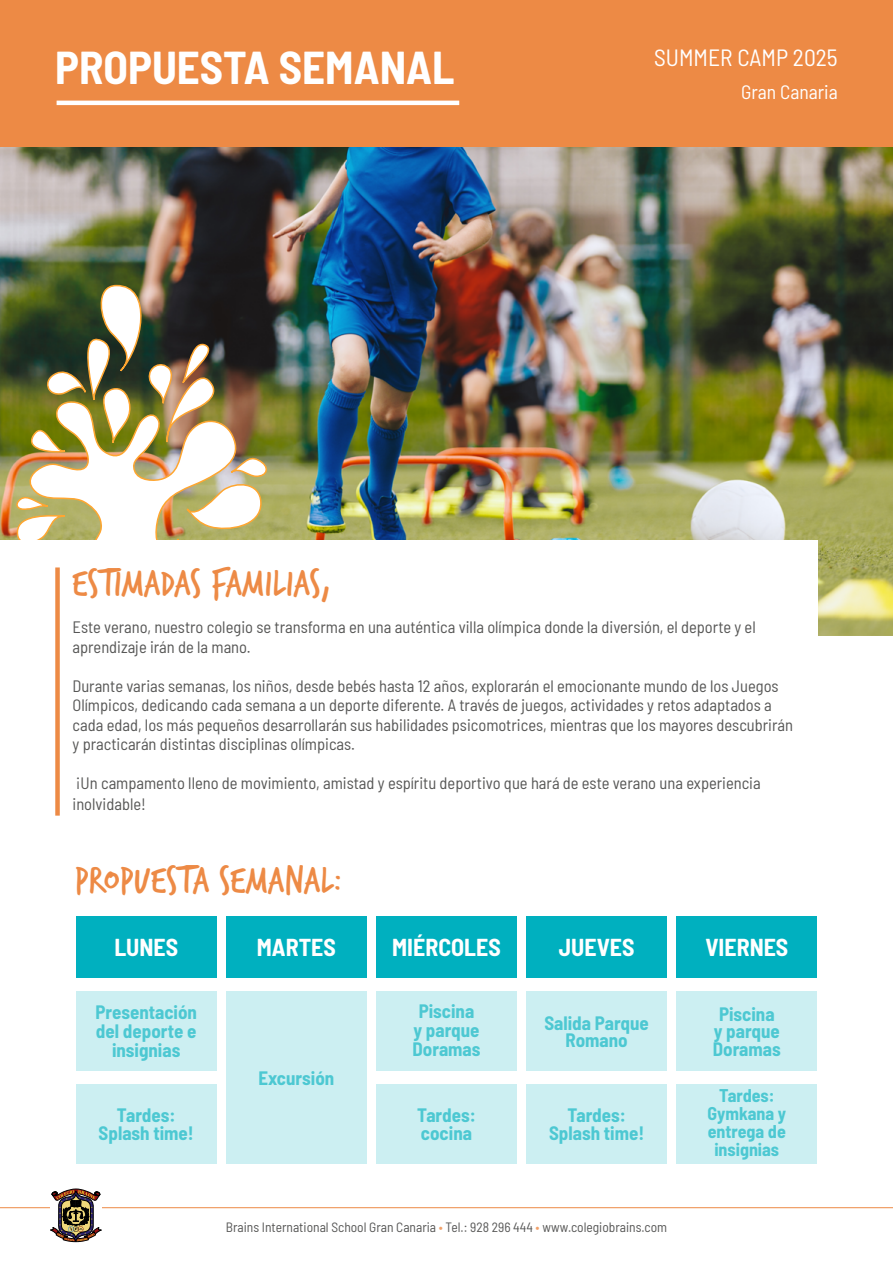
<style>
.page{position:relative;width:893px;height:1263px;background:#fff}
.page>*{position:absolute;margin:0;border:0;box-sizing:border-box;transform-origin:0 0}
.t1{font:700 semi-condensed 45px "Barlow";color:#fff}
.t2{font:40.5px "Trash Hand";letter-spacing:.005em;color:#ed8a45}
.t3{font:700 semi-condensed 23.85px "Barlow";color:#fff}
.t4{font:semi-condensed 23.55px "Barlow";color:#fff}
.t5{font:semi-condensed 19.5px "Barlow";color:#fff}
.t6{font:700 semi-condensed 18.9px/17.5px "Barlow";color:#4dc8d2;text-align:center}
.t7{font:700 semi-condensed 18px/18px "Barlow";color:#4dc8d2;text-align:center}
.t8{font:semi-condensed 16.5px/19.5px "Barlow";color:#575756}
.t9{font:semi-condensed 13.5px "Barlow";color:#575756}
.s1{color:#f1a16a}
</style>
<div class="page">
<hr style="left:0;top:1207px;width:893px;height:1px;background:#ed8a45">
<div style="left:0;top:0;width:893px;height:148px;background:#ed8a45"></div>
<img style="left:0;top:148px;width:893px;height:487px">
<img style="left:12px;top:272px;width:259px;height:268px">
<hr style="left:57px;top:101px;width:402px;height:4px;background:#fff">
<div style="left:0;top:540px;width:817px;height:290px;background:#fff"></div>
<div style="left:55px;top:567px;width:5px;height:249px;background:#ed8a45"></div>
<div style="left:76px;top:916px;width:140px;height:62px;background:#00b0bf"></div>
<div style="left:226px;top:916px;width:141px;height:62px;background:#00b0bf"></div>
<div style="left:376px;top:916px;width:141px;height:62px;background:#00b0bf"></div>
<div style="left:527px;top:916px;width:140px;height:62px;background:#00b0bf"></div>
<div style="left:677px;top:916px;width:140px;height:62px;background:#00b0bf"></div>
<div style="left:76px;top:991px;width:140px;height:79px;background:#cceff2"></div>
<div style="left:76px;top:1084px;width:140px;height:79px;background:#cceff2"></div>
<div style="left:226px;top:991px;width:141px;height:172px;background:#cceff2"></div>
<div style="left:376px;top:991px;width:141px;height:79px;background:#cceff2"></div>
<div style="left:376px;top:1084px;width:141px;height:79px;background:#cceff2"></div>
<div style="left:526px;top:991px;width:141px;height:79px;background:#cceff2"></div>
<div style="left:526px;top:1084px;width:141px;height:79px;background:#cceff2"></div>
<div style="left:677px;top:991px;width:140px;height:79px;background:#cceff2"></div>
<div style="left:677px;top:1084px;width:140px;height:79px;background:#cceff2"></div>
<svg style="left:50px;top:1189px;width:51px;height:53px"></svg>
<h1 class="t1" style="left:55px;top:35px;width:401px">PROPUESTA SEMANAL</h1>
<h3 class="t4" style="left:654px;top:41px;width:185px">SUMMER CAMP 2025</h3>
<p class="t5" style="left:741px;top:78px;width:98px">Gran Canaria</p>
<h2 class="t2" style="left:73px;top:563px;width:260px">ESTIMADAS FAMILIAS,</h2>
<p class="t8" style="left:73px;top:616px;width:685px">Este verano, nuestro colegio se transforma en una auténtica villa olímpica donde la diversión, el deporte y el aprendizaje irán de la mano.</p>
<p class="t8" style="left:73px;top:675px;width:722px">Durante varias semanas, los niños, desde bebés hasta 12 años, explorarán el emocionante mundo de los Juegos Olímpicos, dedicando cada semana a un deporte diferente. A través de juegos, actividades y retos adaptados a cada edad, los más pequeños desarrollarán sus habilidades psicomotrices, mientras que los mayores descubrirán y practicarán distintas disciplinas olímpicas.</p>
<p class="t8" style="left:73px;top:772px;width:690px;line-height:21px">¡Un campamento lleno de movimiento, amistad y espíritu deportivo que hará de este verano una experiencia inolvidable!</p>
<h2 class="t2" style="left:75px;top:860px;width:268px">PROPUESTA SEMANAL:</h2>
<h3 class="t3" style="left:114px;top:930px;width:65px">LUNES</h3>
<h3 class="t3" style="left:257px;top:930px;width:81px">MARTES</h3>
<h3 class="t3" style="left:392px;top:930px;width:110px">MIÉRCOLES</h3>
<h3 class="t3" style="left:559px;top:930px;width:77px">JUEVES</h3>
<h3 class="t3" style="left:705px;top:930px;width:85px">VIERNES</h3>
<p class="t6" style="left:96px;top:1002px;width:103px;line-height:18.9px">Presentación del deporte e insignias</p>
<p class="t6" style="left:99px;top:1105px;width:97px">Tardes:<br>Splash time!</p>
<p class="t6" style="left:259px;top:1068px;width:77px">Excursión</p>
<p class="t6" style="left:412px;top:1001px;width:69px;line-height:18.9px">Piscina y parque<br>Doramas</p>
<p class="t6" style="left:417px;top:1105px;width:60px;text-align:left">Tardes: cocina</p>
<p class="t6" style="left:544px;top:1013px;width:106px">Salida Parque<br>Romano</p>
<p class="t6" style="left:549px;top:1105px;width:97px">Tardes:<br>Splash time!</p>
<p class="t9" style="left:226px;top:1217px;width:443px">Brains International School Gran Canaria <span class="s1">•</span> Tel.: 928 296 444 <span class="s1">•</span> www.colegiobrains.com</p>
<p class="t6" style="left:713px;top:1004px;width:69px">Piscina y parque<br>Doramas</p>
<p class="t7" style="left:707px;top:1085px;width:80px">Tardes:<br>Gymkana y entrega de insignias</p>
</div>
